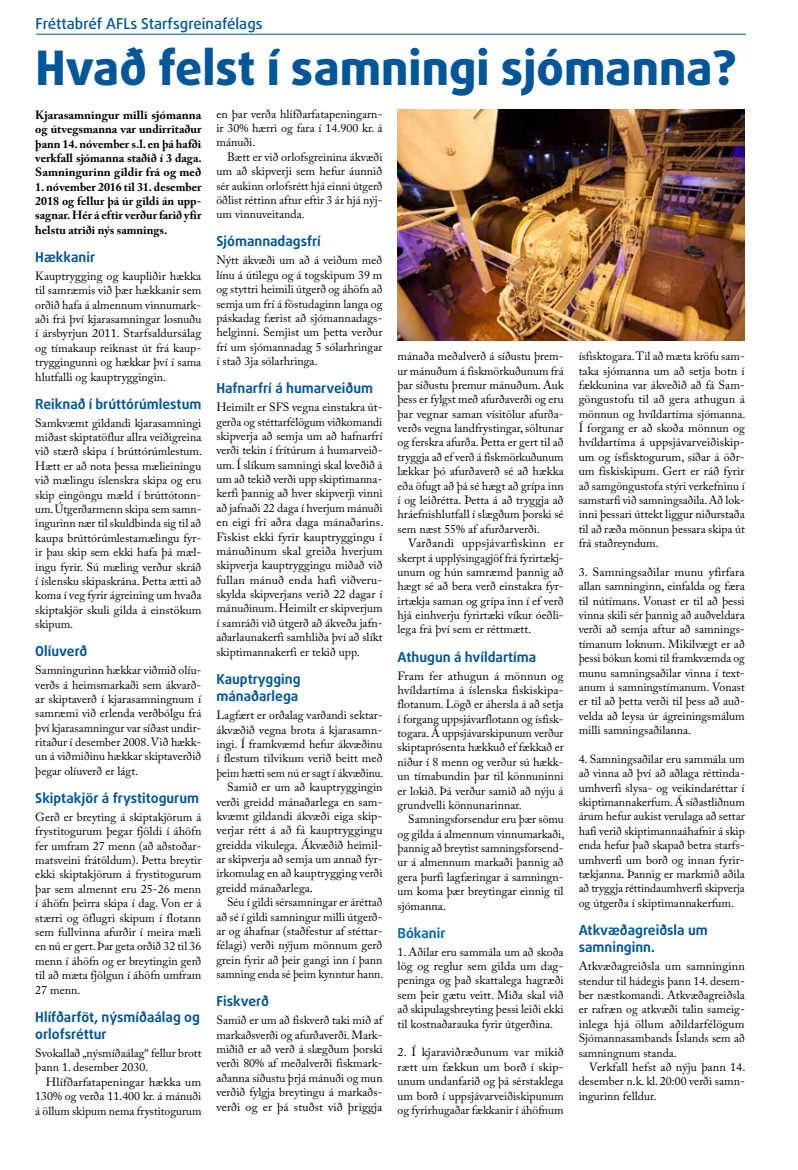
<style>
.page{position:relative;width:798px;height:1170px;background:#fff}
.page>*{position:absolute;margin:0;border:0;box-sizing:border-box;transform-origin:0 0}
.t1{font:800 47.5px "Daxline Pro";color:#005698}
.t2{font:500 15px "Daxline Pro";color:#005698}
.t3{font:700 13.75px/17.5px "Daxline Pro";color:#005698}
.t4{font:700 13.75px "Daxline Pro";color:#006aa7}
.t5{font:11.88px/14.4px "Adobe Caslon Pro";color:#000;text-align:justify}
.t6{font:700 11.88px/14.4px "Adobe Caslon Pro";color:#000;text-align:justify}
.t7{font:11.88px "Adobe Caslon Pro";color:#000;scale:.96 1}
</style>
<div class="page">
<hr style="left:36px;top:34px;width:709px;height:1px;background:#005698">
<img style="left:397px;top:109px;width:347px;height:232px">
<p class="t2" style="left:35px;top:14px;width:228px">Fréttabréf AFLs Starfsgreinafélags</p>
<h1 class="t1" style="left:35px;top:37px;width:702px">Hvað felst í samningi sjómanna?</h1>
<p class="t6" style="left:35px;top:107px;width:168px">Kjarasamningur milli sjómanna og útvegsmanna var undirritaður þann 14. nóvember s.l. en þá hafði verkfall sjómanna staðið í 3 daga.<br>Samningurinn gildir frá og með</p>
<p class="t6" style="left:35px;top:179px;width:167px">1. nóvember 2016 til 31. desember 2018 og fellur þá úr gildi án upp&shy;sagnar. Hér á eftir verður farið yfir helstu atriði nýs samnings.</p>
<p class="t3" style="left:35px;top:248px;width:61px">Hækkanir</p>
<p class="t5" style="left:35px;top:268px;width:167px">Kauptrygging og kaupliðir hækka til samræmis við þær hækkanir sem orðið hafa á almennum vinnumark&shy;aði frá því kjarasamningar losnuðu í ársbyrjun 2011. Starfsaldursálag og tímakaup reiknast út frá kaup&shy;tryggingunni og hækkar því í sama hlutfalli og kauptryggingin.</p>
<p class="t3" style="left:35px;top:395px;width:167px">Reiknað í brúttórúmlestum</p>
<p class="t5" style="left:35px;top:415px;width:168px">Samkvæmt gildandi kjarasamningi miðast skiptatöflur allra veiðigreina við stærð skipa í brúttórúmlestum.<br>Hætt er að nota þessa mælieiningu við mælingu íslenskra skipa og eru skip eingöngu mæld í brúttótonn&shy;um. Útgerðarmenn skipa sem samn&shy;ingurinn nær til skuldbinda sig til að kaupa brúttórúmlestamælingu fyr&shy;ir þau skip sem ekki hafa þá mæl&shy;ingu fyrir. Sú mæling verður skráð í íslensku skipaskrána. Þetta ætti að koma í veg fyrir ágreining um hvaða skiptakjör skuli gilda á einstökum skipum.</p>
<p class="t3" style="left:35px;top:642px;width:54px">Olíuverð</p>
<p class="t5" style="left:35px;top:662px;width:168px">Samningurinn hækkar viðmið olíu&shy;verðs á heimsmarkaði sem ákvarð&shy;ar skiptaverð í kjarasamningnum í samræmi við erlenda verðbólgu frá því kjarasamningur var síðast undir&shy;ritaður í desember 2008. Við hækk&shy;un á viðmiðinu hækkar skiptaverðið þegar olíuverð er lágt.</p>
<p class="t3" style="left:35px;top:789px;width:165px">Skiptakjör á frystitogurum</p>
<p class="t5" style="left:35px;top:809px;width:168px">Gerð er breyting á skiptakjörum á frystitogurum þegar fjöldi í áhöfn fer umfram 27 menn (að aðstoðar&shy;matsveini frátöldum). Þetta breytir ekki skiptakjörum á frystitogurum þar sem almennt eru 25-26 menn í áhöfn þeirra skipa í dag. Von er á stærri og öflugri skipum í flotann sem fullvinna afurðir í meira mæli en nú er gert. Þar geta orðið 32 til 36 menn í áhöfn og er breytingin gerð til að mæta fjölgun í áhöfn umfram 27 menn.</p>
<p class="t3" style="left:35px;top:1008px;width:166px">Hlífðarföt, nýsmíðaálag og orlofsréttur</p>
<p class="t5" style="left:35px;top:1045px;width:168px">Svokallað „nýsmíðaálag“ fellur brott þann 1. desember 2030.</p>
<p class="t5" style="left:35px;top:1074px;width:168px;text-indent:11px">Hlífðarfatapeningar hækka um 130% og verða 11.400 kr. á mánuði á öllum skipum nema frystitogurum</p>
<p class="t5" style="left:216px;top:106px;width:167px">en þar verða hlífðarfatapeningarn&shy;ir 30% hærri og fara í 14.900 kr. á mánuði.</p>
<p class="t5" style="left:216px;top:149px;width:168px;text-indent:11px">Bætt er við orlofsgreinina ákvæði um að skipverji sem hefur áunnið sér aukinn orlofsrétt hjá einni útgerð öðlist réttinn aftur eftir 3 ár hjá nýj&shy;um vinnuveitanda.</p>
<p class="t3" style="left:216px;top:233px;width:106px">Sjómannadagsfrí</p>
<p class="t5" style="left:216px;top:253px;width:168px">Nýtt ákvæði um að á veiðum með línu á útilegu og á togskipum 39 m og styttri heimili útgerð og áhöfn að semja um frí á föstudaginn langa og páskadag færist að sjómannadags&shy;helginni. Semjist um þetta verður frí um sjómannadag 5 sólarhringar í stað 3ja sólarhringa.</p>
<p class="t3" style="left:216px;top:379px;width:158px">Hafnarfrí á humarveiðum</p>
<p class="t5" style="left:216px;top:400px;width:168px">Heimilt er SFS vegna einstakra út&shy;gerða og stéttarfélögum viðkomandi skipverja að semja um að hafnarfrí verði tekin í frítúrum á humarveið&shy;um. Í slíkum samningi skal kveðið á um að tekið verði upp skiptimanna&shy;kerfi þannig að hver skipverji vinni að jafnaði 22 daga í hverjum mánuði en eigi frí aðra daga mánaðarins.<br>Fiskist ekki fyrir kauptryggingu í mánuðinum skal greiða hverjum skipverja kauptryggingu miðað við fullan mánuð enda hafi viðveru&shy;skylda skipverjans verið 22 dagar í mánuðinum. Heimilt er skipverjum í samráði við útgerð að ákveða jafn&shy;aðarlaunakerfi samhliða því að slíkt skiptimannakerfi er tekið upp.</p>
<p class="t3" style="left:216px;top:670px;width:86px">Kauptrygging mánaðarlega</p>
<p class="t5" style="left:216px;top:708px;width:167px">Lagfært er orðalag varðandi sektar-</p>
<p class="t5" style="left:216px;top:722px;width:167px">ákvæðið vegna brota á kjarasamn-</p>
<p class="t5" style="left:216px;top:736px;width:167px">ingi. Í framkvæmd hefur ákvæðinu</p>
<p class="t5" style="left:216px;top:751px;width:168px">í flestum tilvikum verið beitt með</p>
<p class="t7" style="left:216px;top:765px;width:175px">þeim hætti sem nú er sagt í ákvæðinu.</p>
<p class="t5" style="left:227px;top:779px;width:157px">Samið er um að kauptryggingin</p>
<p class="t5" style="left:216px;top:794px;width:167px">verði greidd mánaðarlega en sam-</p>
<p class="t5" style="left:216px;top:808px;width:167px">kvæmt gildandi ákvæði eiga skip-</p>
<p class="t5" style="left:216px;top:823px;width:167px">verjar rétt á að fá kauptryggingu</p>
<p class="t5" style="left:216px;top:837px;width:167px">greidda vikulega. Ákvæðið heimil-</p>
<p class="t5" style="left:216px;top:851px;width:167px">ar skipverja að semja um annað fyr-</p>
<p class="t5" style="left:216px;top:866px;width:168px">irkomulag en að kauptrygging verði</p>
<p class="t5" style="left:216px;top:880px;width:98px">greidd mánaðarlega.</p>
<p class="t5" style="left:227px;top:894px;width:157px">Séu í gildi sérsamningar er áréttað</p>
<p class="t5" style="left:216px;top:909px;width:167px">að sé í gildi samningur milli útgerð-</p>
<p class="t5" style="left:216px;top:923px;width:167px">ar og áhafnar (staðfestur af stéttar-</p>
<p class="t5" style="left:216px;top:938px;width:167px">félagi) verði nýjum mönnum gerð</p>
<p class="t5" style="left:216px;top:952px;width:167px">grein fyrir að þeir gangi inn í þann</p>
<p class="t5" style="left:216px;top:966px;width:168px">samning enda sé þeim kynntur hann.</p>
<p class="t3" style="left:216px;top:992px;width:54px">Fiskverð</p>
<p class="t5" style="left:216px;top:1012px;width:168px">Samið er um að fiskverð taki mið af markaðsverði og afurðaverði. Mark&shy;miðið er að verð á slægðum þorski verði 80% af meðalverði fiskmark&shy;aðanna síðustu þrjá mánuði og mun verðið fylgja breytingu á markaðs&shy;verði og er þá stuðst við þriggja</p>
<p class="t5" style="left:397px;top:349px;width:168px">mánaða meðalverð á síðustu þrem&shy;ur mánuðum á fiskmörkuðunum frá þar síðustu þremur mánuðum. Auk þess er fylgst með afurðaverði og eru þar vegnar saman vísitölur afurða&shy;verðs vegna landfrystingar, söltunar og ferskra afurða. Þetta er gert til að tryggja að ef verð á fiskmörkuðunum lækkar þó afurðaverð sé að hækka eða öfugt að þá sé hægt að grípa inn í og leiðrétta. Þetta á að tryggja að hráefnishlutfall í slægðum þorski sé sem næst 55% af afurðarverði.</p>
<p class="t5" style="left:397px;top:536px;width:167px;text-indent:11px">Varðandi uppsjávarfiskinn er skerpt á upplýsingagjöf frá fyrirtækj&shy;unum og hún samræmd þannig að hægt sé að bera verð einstakra fyr&shy;irtækja saman og grípa inn í ef verð hjá einhverju fyrirtæki víkur óeðli&shy;lega frá því sem er réttmætt.</p>
<p class="t3" style="left:397px;top:648px;width:140px">Athugun á hvíldartíma</p>
<p class="t5" style="left:397px;top:668px;width:168px">Fram fer athugun á mönnun og hvíldartíma á íslenska fiskiskipa&shy;flotanum. Lögð er áhersla á að setja í forgang uppsjávarflotann og ísfisk&shy;togara. Á uppsjávarskipunum verður skiptaprósenta hækkuð ef fækkað er niður í 8 menn og verður sú hækk&shy;un tímabundin þar til könnuninni er lokið. Þá verður samið að nýju á grundvelli könnunarinnar.</p>
<p class="t5" style="left:397px;top:812px;width:168px;text-indent:11px">Samningsforsendur eru þær sömu og gilda á almennum vinnumarkaði, þannig að breytist samningsforsend&shy;ur á almennum markaði þannig að gera þurfi lagfæringar á samningn&shy;um koma þær breytingar einnig til sjómanna.</p>
<p class="t4" style="left:397px;top:923px;width:49px">Bókanir</p>
<p class="t5" style="left:397px;top:944px;width:168px">1. Aðilar eru sammála um að skoða lög og reglur sem gilda um dag&shy;peninga og það skattalega hagræði sem þeir gætu veitt. Miða skal við að skipulagsbreyting þessi leiði ekki til kostnaðarauka fyrir útgerðina.</p>
<p class="t5" style="left:397px;top:1044px;width:168px">2. Í kjaraviðræðunum var mikið rætt um fækkun um borð í skip&shy;unum undanfarið og þá sérstaklega um borð í uppsjávarveiðiskipunum og fyrirhugaðar fækkanir í áhöfnum</p>
<p class="t5" style="left:578px;top:349px;width:168px">ísfisktogara. Til að mæta kröfu sam&shy;taka sjómanna um að setja botn í fækkunina var ákveðið að fá Sam&shy;göngustofu til að gera athugun á mönnun og hvíldartíma sjómanna.<br>Í forgang er að skoða mönnun og hvíldartíma á uppsjávarveiðiskip&shy;um og ísfisktogurum, síðar á öðr&shy;um fiskiskipum. Gert er ráð fyrir að samgöngustofa stýri verkefninu í samstarfi við samningsaðila. Að lok&shy;inni þessari úttekt liggur niðurstaða til að ræða mönnun þessara skipa út frá staðreyndum.</p>
<p class="t5" style="left:578px;top:564px;width:167px">3. Samningsaðilar munu yfirfara allan samninginn, einfalda og færa til nútímans. Vonast er til að þessi vinna skili sér þannig að auðveldara verði að semja aftur að samnings&shy;tímanum loknum. Mikilvægt er að þessi bókun komi til framkvæmda og munu samningsaðilar vinna í text&shy;anum á samningstímanum. Vonast er til að þetta verði til þess að auð&shy;velda að leysa úr ágreiningsmálum milli samningsaðilanna.</p>
<p class="t5" style="left:578px;top:751px;width:168px">4. Samningsaðilar eru sammála um að vinna að því að aðlaga réttinda&shy;umhverfi slysa- og veikindaréttar í skiptimannakerfum. Á síðastliðnum árum hefur aukist verulaga að settar hafi verið skiptimannaáhafnir á skip enda hefur það skapað betra starfs&shy;umhverfi um borð og innan fyrir&shy;tækjanna. Þannig er markmið aðila að tryggja réttindaumhverfi skipverja og útgerða í skiptimannakerfum.</p>
<p class="t3" style="left:578px;top:921px;width:131px">Atkvæðagreiðsla um samninginn.</p>
<p class="t5" style="left:578px;top:958px;width:167px">Atkvæðagreiðsla um samninginn stendur til hádegis þann 14. desem&shy;ber næstkomandi. Atkvæðagreiðsla er rafræn og atkvæði talin sameig&shy;inlega hjá öllum aðildarfélögum Sjómannasambands Íslands sem að samningnum standa.</p>
<p class="t5" style="left:578px;top:1059px;width:168px;text-indent:11px">Verkfall hefst að nýju þann 14. desember n.k. kl. 20:00 verði samn&shy;ingurinn felldur.</p>
</div>
